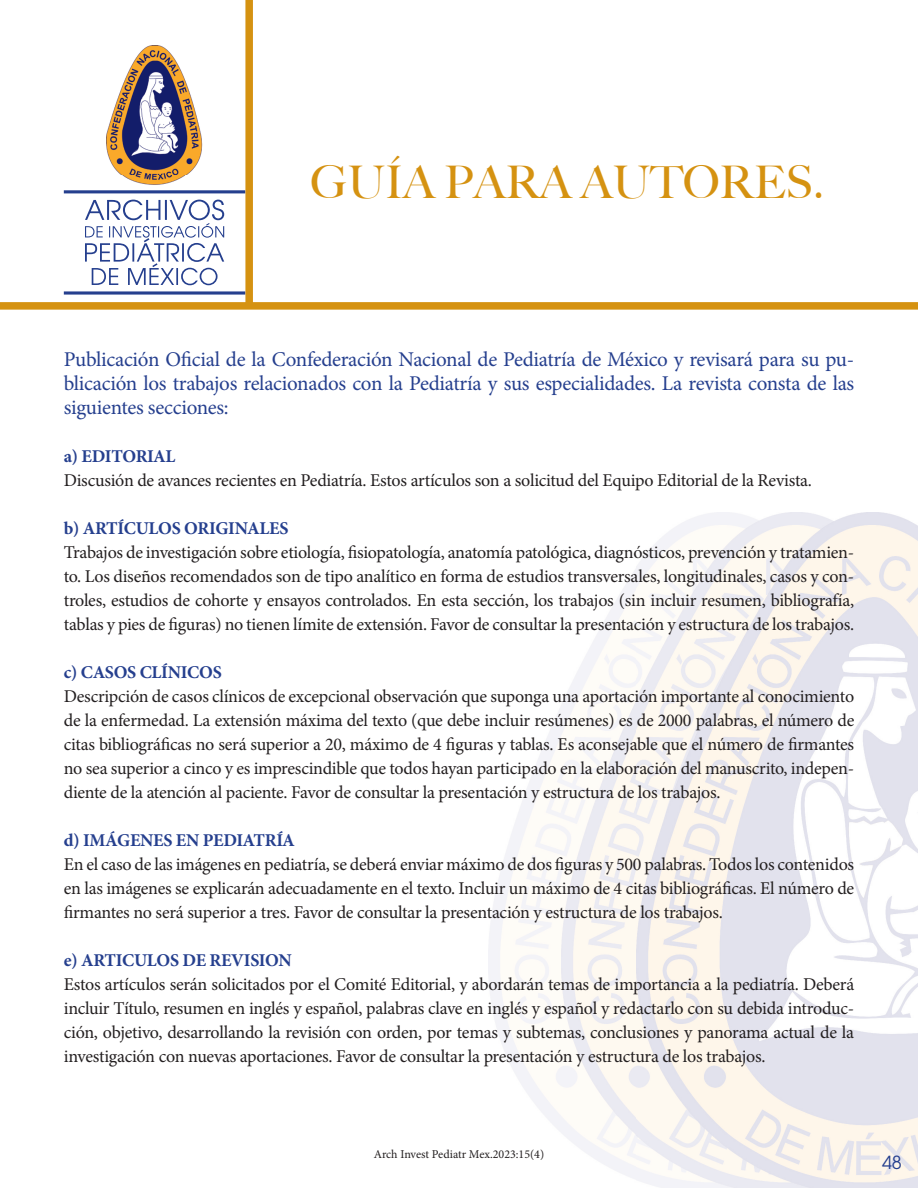
<style>
.page{position:relative;width:918px;height:1188px;background:#fff}
.page>*{position:absolute;margin:0;border:0;box-sizing:border-box;transform-origin:0 0}
.t1{font:500 45px "Big Caslon";color:#d59211}
.t2{font:21px/24px "Minion Pro";letter-spacing:-.015em;color:#253f8e;text-align:justify}
.t3{font:18px/24px "Minion Pro";letter-spacing:-.015em;color:#231f20;text-align:justify}
.t4{font:700 18px "Minion Pro";letter-spacing:-.015em;color:#253f8e}
.t5{font:18px "Te X Gyre Adventor";color:#253f8e}
.t6{font:12px "Minion Pro";color:#231f20}
</style>
<div class="page">
<hr style="left:64px;top:190px;width:181px;height:3px;background:#253f8e">
<svg style="left:64px;top:291px;width:181px;height:4px"></svg>
<svg style="left:85px;top:200px;width:139px;height:85px"></svg>
<img style="left:106px;top:46px;width:97px;height:139px">
<div style="left:0;top:302px;width:918px;height:8px;background:#d59211"></div>
<svg style="left:629px;top:565px;width:8px;height:616px"></svg>
<img style="left:637px;top:512px;width:281px;height:676px">
<div style="left:245px;top:0;width:8px;height:307px;background:#d59211"></div>
<p class="t1" style="left:310px;top:145px;width:515px">GUÍA PARA AUTORES.</p>
<p class="t2" style="left:64px;top:347px;width:792px">Publicación Oficial de la Confederación Nacional de Pediatría de México y revisará para su pu&shy;blicación los trabajos relacionados con la Pediatría y sus especialidades. La revista consta de las siguientes secciones:</p>
<p class="t4" style="left:64px;top:444px;width:113px">a) EDITORIAL</p>
<p class="t3" style="left:64px;top:468px;width:750px">Discusión de avances recientes en Pediatría. Estos artículos son a solicitud del Equipo Editorial de la Revista.</p>
<p class="t4" style="left:64px;top:516px;width:226px">b) ARTÍCULOS ORIGINALES</p>
<p class="t3" style="left:64px;top:540px;width:792px">Trabajos de investigación sobre etiología, fisiopatología, anatomía patológica, diagnósticos, prevención y tratamien&shy;to. Los diseños recomendados son de tipo analítico en forma de estudios transversales, longitudinales, casos y con&shy;troles, estudios de cohorte y ensayos controlados. En esta sección, los trabajos (sin incluir resumen, bibliografía, tablas y pies de figuras) no tienen límite de extensión. Favor de consultar la presentación y estructura de los trabajos.</p>
<p class="t4" style="left:64px;top:660px;width:160px">c) CASOS CLÍNICOS</p>
<p class="t3" style="left:64px;top:684px;width:792px">Descripción de casos clínicos de excepcional observación que suponga una aportación importante al conocimiento de la enfermedad. La extensión máxima del texto (que debe incluir resúmenes) es de 2000 palabras, el número de citas bibliográficas no será superior a 20, máximo de 4 figuras y tablas. Es aconsejable que el número de firmantes no sea superior a cinco y es imprescindible que todos hayan participado en la elaboración del manuscrito, indepen&shy;diente de la atención al paciente. Favor de consultar la presentación y estructura de los trabajos.</p>
<p class="t4" style="left:64px;top:828px;width:233px">d) IMÁGENES EN PEDIATRÍA</p>
<p class="t3" style="left:64px;top:852px;width:792px">En el caso de las imágenes en pediatría, se deberá enviar máximo de dos figuras y 500 palabras. Todos los contenidos en las imágenes se explicarán adecuadamente en el texto. Incluir un máximo de 4 citas bibliográficas. El número de firmantes no será superior a tres. Favor de consultar la presentación y estructura de los trabajos.</p>
<p class="t4" style="left:64px;top:948px;width:230px">e) ARTICULOS DE REVISION</p>
<p class="t3" style="left:64px;top:972px;width:792px">Estos artículos serán solicitados por el Comité Editorial, y abordarán temas de importancia a la pediatría. Deberá incluir Título, resumen en inglés y español, palabras clave en inglés y español y redactarlo con su debida introduc&shy;ción, objetivo, desarrollando la revisión con orden, por temas y subtemas, conclusiones y panorama actual de la investigación con nuevas aportaciones. Favor de consultar la presentación y estructura de los trabajos.</p>
<p class="t6" style="left:374px;top:1146px;width:172px">Arch Invest Pediatr Mex.2023:15(4)</p>
<p class="t5" style="left:882px;top:1149px;width:21px">48</p>
</div>
